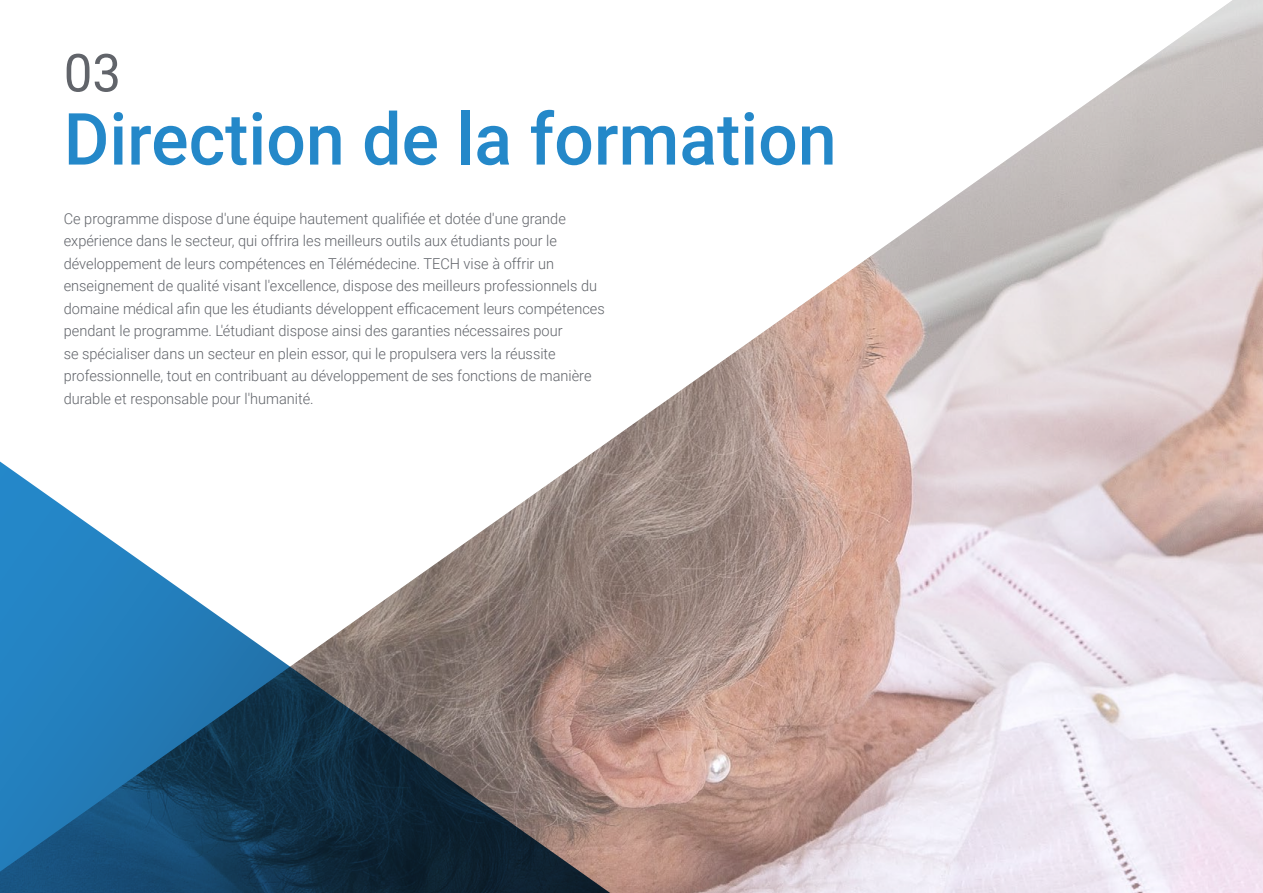
<style>
.page{position:relative;width:1263px;height:893px;background:#fff}
.page>*{position:absolute;margin:0;border:0;box-sizing:border-box;transform-origin:0 0}
.t1{font:500 72px "Roboto";color:#2488c9}
.t2{font:52.5px "Roboto";color:#61646a}
.t3{font:300 15px/22.5px "Roboto";color:#61646a}
</style>
<div class="page">
<img style="left:602px;top:0;width:661px;height:893px">
<svg style="left:0;top:446px;width:640px;height:447px"></svg>
<h2 class="t2" style="left:64px;top:36px;width:59px">03</h2>
<h1 class="t1" style="left:64px;top:89px;width:774px">Direction de la formation</h1>
<p class="t3" style="left:64px;top:207px;width:542px">Ce programme dispose d'une équipe hautement qualifiée et dotée d'une grande expérience dans le secteur, qui offrira les meilleurs outils aux étudiants pour le développement de leurs compétences en Télémédecine. TECH vise à offrir un enseignement de qualité visant l'excellence, dispose des meilleurs professionnels du domaine médical afin que les étudiants développent efficacement leurs compétences pendant le programme. L'étudiant dispose ainsi des garanties nécessaires pour<br>se spécialiser dans un secteur en plein essor, qui le propulsera vers la réussite professionnelle, tout en contribuant au développement de ses fonctions de manière durable et responsable pour l'humanité.</p>
</div>
